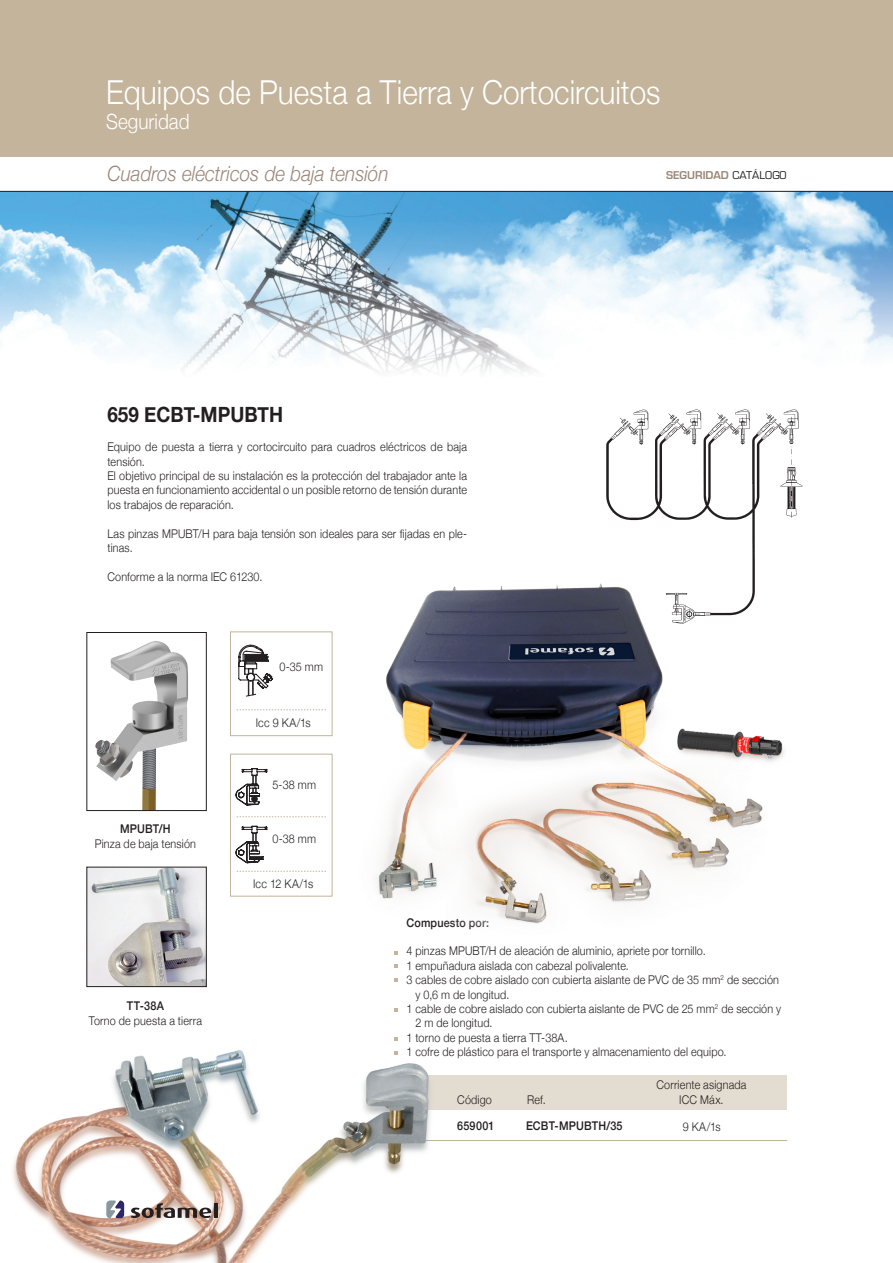
<style>
.page{position:relative;width:893px;height:1263px;background:#fff}
.page>*{position:absolute;margin:0;border:0;box-sizing:border-box;transform-origin:0 0}
.t1{font:300 33px "Helvetica Neue";color:#fff;scale:.9 1}
.t2{font:italic 300 21px "Helvetica Neue";color:#9b8679;scale:.9 1}
.t3{font:700 21px "Helvetica Neue";color:#231f20;scale:.9 1}
.t4{font:300 21px "Helvetica Neue";color:#fff;scale:.9 1}
.t5{font:300 12px/14.4px "Helvetica Neue";letter-spacing:.015em;color:#231f20;scale:.9 1}
.t6{font:500 12px "Helvetica Neue";letter-spacing:.015em;color:#231f20;scale:.9 1}
.t7{font:600 10.5px "Eurostile";color:#9b8679}
.s1{font-weight:400;color:#231f20}
</style>
<div class="page">
<div style="left:406px;top:1075px;width:381px;height:34px;background:#e3dcd0"></div>
<hr style="left:406px;top:1140px;width:381px;height:1px;background:#c3b49b">
<img style="left:13px;top:1055px;width:189px;height:208px">
<img style="left:202px;top:1050px;width:248px;height:213px">
<div style="left:0;top:0;width:893px;height:157px;background:#c3b49b"></div>
<img style="left:0;top:192px;width:893px;height:180px">
<hr style="left:0;top:191px;width:893px;height:1px;background:#231f20">
<svg style="left:394px;top:978px;width:4px;height:4px"></svg>
<svg style="left:394px;top:964px;width:4px;height:4px"></svg>
<svg style="left:394px;top:1008px;width:4px;height:3px"></svg>
<svg style="left:394px;top:1037px;width:4px;height:4px"></svg>
<svg style="left:394px;top:1051px;width:4px;height:4px"></svg>
<img style="left:600px;top:409px;width:203px;height:175px">
<svg style="left:131px;top:1203px;width:80px;height:15px"></svg>
<hr style="left:214px;top:1203px;width:4px;height:15px;background:#231f20">
<svg style="left:106px;top:1200px;width:18px;height:18px"></svg>
<div style="left:230px;top:631px;width:102px;height:105px;background:#fff;border:1px solid #c3b49b"></div>
<svg style="left:239px;top:645px;width:33px;height:51px"></svg>
<img style="left:95px;top:641px;width:93px;height:168px">
<div style="left:86px;top:632px;width:121px;height:179px;border:1px solid #231f20"></div>
<img style="left:88px;top:869px;width:117px;height:116px">
<div style="left:86px;top:867px;width:121px;height:120px;border:1px solid #231f20"></div>
<svg style="left:237px;top:709px;width:63px;height:1px"></svg>
<div style="left:230px;top:754px;width:102px;height:142px;background:#fff;border:1px solid #c3b49b"></div>
<svg style="left:237px;top:871px;width:63px;height:1px"></svg>
<svg style="left:236px;top:768px;width:64px;height:95px"></svg>
<img style="left:301px;top:584px;width:483px;height:371px">
<p class="t1" style="left:106px;top:66px;width:617px">Equipos de Puesta a Tierra y Cortocircuitos</p>
<p class="t4" style="left:106px;top:105px;width:94px">Seguridad</p>
<p class="t2" style="left:107px;top:157px;width:314px">Cuadros eléctricos de baja tensión</p>
<p class="t7" style="left:666px;top:168px;width:122px">SEGURIDAD <span class="s1">CATÁLOGO</span></p>
<p class="t3" style="left:107px;top:398px;width:197px">659 ECBT-MPUBTH</p>
<p class="t5" style="left:107px;top:439px;width:401px">Equipo de puesta a tierra y cortocircuito para cuadros eléctricos de baja tensión.</p>
<p class="t5" style="left:107px;top:468px;width:401px;text-align:justify">El objetivo principal de su instalación es la protección del trabajador ante la puesta en funcionamiento accidental o un posible retorno de tensión durante los trabajos de reparación.</p>
<p class="t5" style="left:107px;top:525px;width:401px">Las pinzas MPUBT/H para baja tensión son ideales para ser fijadas en ple&shy;tinas.</p>
<p class="t5" style="left:107px;top:568px;width:174px">Conforme a la norma IEC 61230.</p>
<p class="t5" style="left:279px;top:659px;width:50px">0-35 mm</p>
<p class="t5" style="left:256px;top:715px;width:63px">Icc 9 KA/1s</p>
<p class="t6" style="left:120px;top:819px;width:58px">MPUBT/H</p>
<p class="t5" style="left:95px;top:835px;width:114px">Pinza de baja tensión</p>
<p class="t6" style="left:127px;top:996px;width:43px">TT-38A</p>
<p class="t5" style="left:89px;top:1012px;width:127px">Torno de puesta a tierra</p>
<p class="t5" style="left:272px;top:777px;width:50px">5-38 mm</p>
<p class="t5" style="left:272px;top:831px;width:50px">0-38 mm</p>
<p class="t5" style="left:253px;top:876px;width:69px">Icc 12 KA/1s</p>
<p class="t6" style="left:406px;top:913px;width:93px">Compuesto por:</p>
<p class="t5" style="left:406px;top:943px;width:334px">4 pinzas MPUBT/H de aleación de aluminio, apriete por tornillo.</p>
<p class="t5" style="left:406px;top:957px;width:249px">1 empuñadura aislada con cabezal polivalente.</p>
<p class="t5" style="left:406px;top:972px;width:415px">3 cables de cobre aislado con cubierta aislante de PVC de 35 mm<sup>2</sup> de sección</p>
<p class="t5" style="left:415px;top:986px;width:106px">y 0,6 m de longitud.</p>
<p class="t5" style="left:406px;top:1001px;width:418px">1 cable de cobre aislado con cubierta aislante de PVC de 25 mm<sup>2</sup> de sección y</p>
<p class="t5" style="left:415px;top:1015px;width:87px">2 m de longitud.</p>
<p class="t5" style="left:406px;top:1029px;width:181px">1 torno de puesta a tierra TT-38A.</p>
<p class="t5" style="left:406px;top:1044px;width:357px">1 cofre de plástico para el transporte y almacenamiento del equipo.</p>
<p class="t5" style="left:457px;top:1091px;width:40px">Código</p>
<p class="t6" style="left:457px;top:1116px;width:43px">659001</p>
<p class="t6" style="left:526px;top:1116px;width:109px">ECBT-MPUBTH/35</p>
<p class="t5" style="left:656px;top:1077px;width:102px">Corriente asignada</p>
<p class="t5" style="left:679px;top:1092px;width:51px">ICC Máx.</p>
<p class="t5" style="left:527px;top:1091px;width:22px">Ref.</p>
<p class="t5" style="left:683px;top:1119px;width:44px">9 KA/1s</p>
</div>
